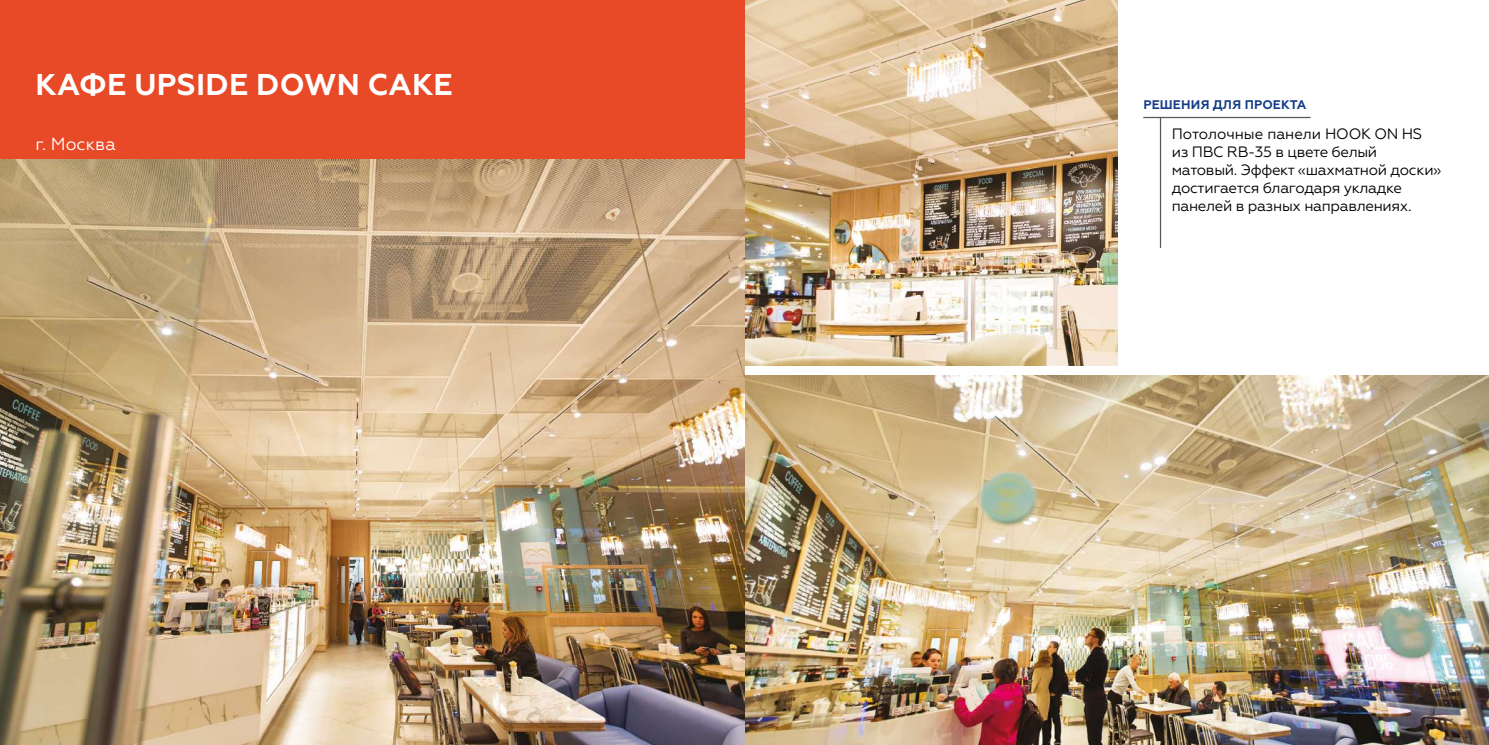
<style>
.page{position:relative;width:1489px;height:745px;background:#fff}
.page>*{position:absolute;margin:0;border:0;box-sizing:border-box;transform-origin:0 0}
.t1{font:700 30px "Geometria";letter-spacing:.01em;color:#fff}
.t2{font:17.5px "Geometria";color:#fff}
.t3{font:15px/18px "Geometria";letter-spacing:-.02em;color:#000}
.t4{font:700 12.5px "Geometria";letter-spacing:.01em;color:#153c88}
</style>
<div class="page">
<div style="left:0;top:0;width:744px;height:159px;background:#e84926"></div>
<img style="left:0;top:159px;width:744px;height:585px">
<img style="left:745px;top:0;width:372px;height:365px">
<img style="left:745px;top:375px;width:743px;height:369px">
<hr style="left:1143px;top:117px;width:167px;height:1px;background:#575756">
<hr style="left:1159px;top:118px;width:2px;height:130px;background:#575756">
<h1 class="t1" style="left:36px;top:66px;width:418px">КАФЕ UPSIDE DOWN CAKE</h1>
<p class="t2" style="left:35px;top:134px;width:82px">г. Москва</p>
<p class="t4" style="left:1143px;top:97px;width:165px">РЕШЕНИЯ ДЛЯ ПРОЕКТА</p>
<p class="t3" style="left:1171px;top:125px;width:271px">Потолочные панели HOOK ON HS из ПВС RB-35 в цвете белый матовый. Эффект «шахматной доски» достигается благодаря укладке панелей в разных направлениях.</p>
</div>
